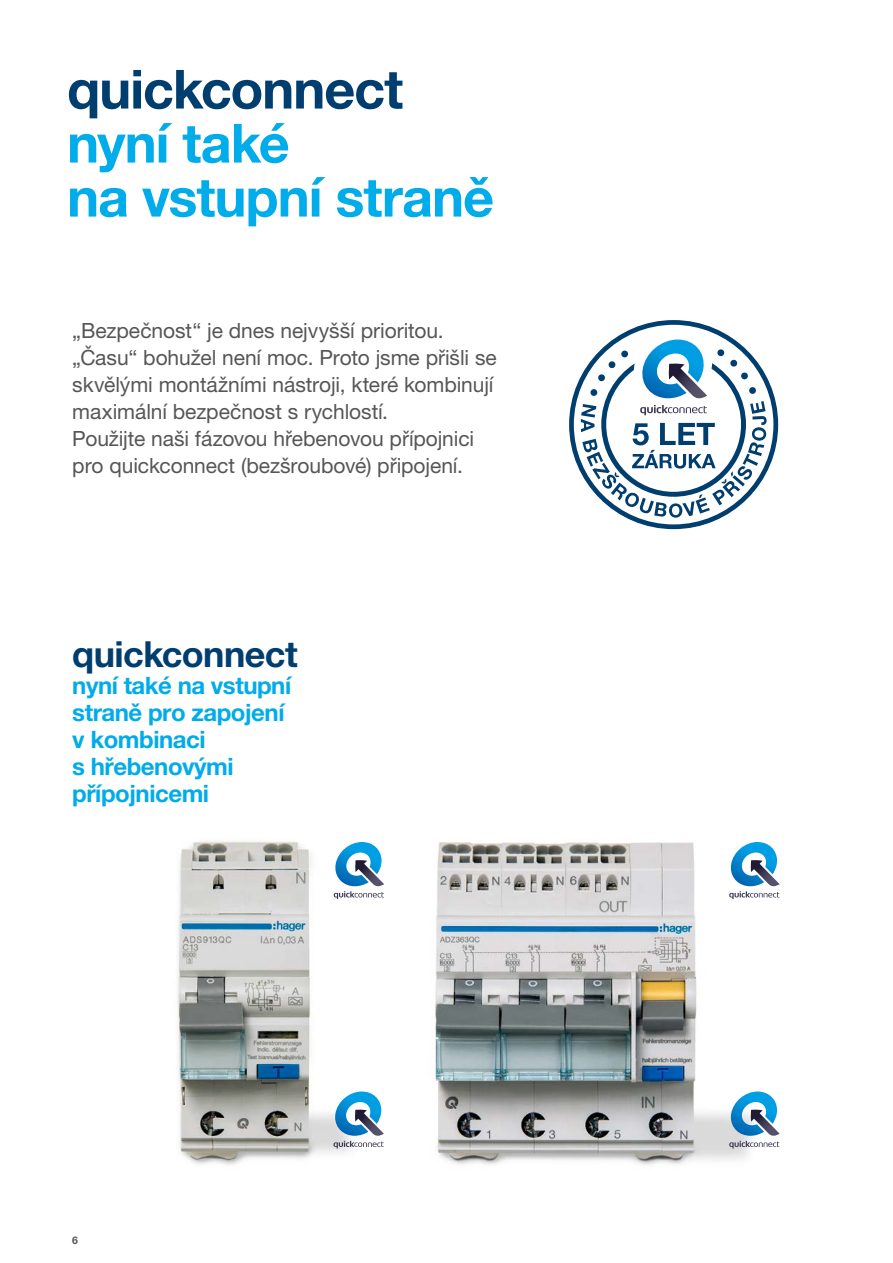
<style>
.page{position:relative;width:893px;height:1263px;background:#fff}
.page>*{position:absolute;margin:0;border:0;box-sizing:border-box;transform-origin:0 0}
.hager_Headline_36pt_36pt_bold{font:700 54px/54px "Helvetica Neue LTW1 G";letter-spacing:-.02em;color:#00ace9}
.hager_Headline_36pt_36pt_bold-2{font:700 54px "Helvetica Neue LTW1 G";letter-spacing:-.02em;color:#003e6f}
.hager_Headline_24pt_24pt_bold{font:700 36px "Helvetica Neue LTW1 G";letter-spacing:-.02em;color:#003e6f}
.hager_Intro_Quotation_16pt_18pt_bold{font:700 24px/27px "Helvetica Neue LTW1 G";letter-spacing:-.02em;color:#00ace9}
.hager_Teaser_text_14pt_18pt_roman{font:21px/27px "Helvetica Neue LTW1 G";letter-spacing:-.005em;color:#565655}
.t1{font:700 10.5px "Helvetica Neue LTW1 G";color:#565655}
</style>
<div class="page">
<img style="left:435px;top:842px;width:315px;height:323px">
<img style="left:176px;top:841px;width:175px;height:324px">
<svg style="left:334px;top:842px;width:50px;height:57px"></svg>
<svg style="left:729px;top:842px;width:51px;height:57px"></svg>
<svg style="left:334px;top:1091px;width:50px;height:57px"></svg>
<svg style="left:729px;top:1091px;width:51px;height:57px"></svg>
<svg style="left:569px;top:320px;width:209px;height:209px"></svg>
<p class="hager_Headline_36pt_36pt_bold-2" style="left:67px;top:56px;width:338px">quickconnect</p>
<p class="hager_Headline_36pt_36pt_bold" style="left:67px;top:116px;width:428px">nyní také<br>na vstupní straně</p>
<p class="hager_Teaser_text_14pt_18pt_roman" style="left:72px;top:317px;width:426px">„Bezpečnost“ je dnes nejvyšší prioritou. „Času“ bohužel není moc. Proto jsme přišli se skvělými montážními nástroji, které kombinují maximální bezpečnost s rychlostí.<br>Použijte naši fázovou hřebenovou přípojnici pro quickconnect (bezšroubové) připojení.</p>
<p class="hager_Headline_24pt_24pt_bold" style="left:72px;top:632px;width:227px">quickconnect</p>
<p class="hager_Intro_Quotation_16pt_18pt_bold" style="left:72px;top:671px;width:220px">nyní také na vstupní straně pro zapojení v kombinaci<br>s hřebenovými přípojnicemi</p>
<p class="t1" style="left:72px;top:1233px;width:7px">6</p>
</div>
